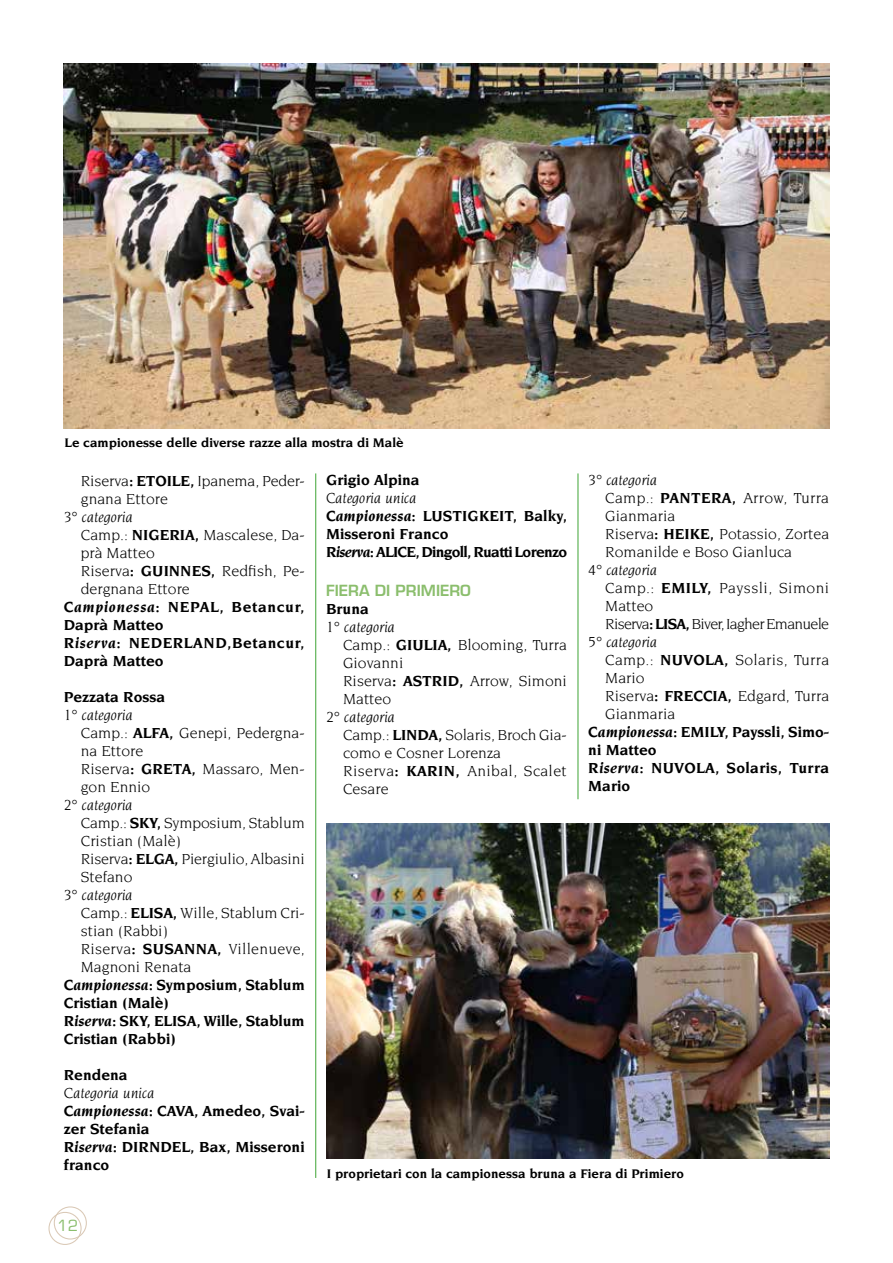
<style>
.page{position:relative;width:893px;height:1263px;background:#fff}
.page>*{position:absolute;margin:0;border:0;box-sizing:border-box;transform-origin:0 0}
.t1{font:15.75px/18px "Novarese";color:#000}
.t2{font:700 15.75px/18px "Novarese";color:#000}
.t3{font:italic 15.75px "Novarese";color:#000}
.t4{font:15.75px "Novarese";letter-spacing:-.045em;color:#000}
.t5{font:700 15.75px "Novarese";letter-spacing:.02em;color:#000}
.t6{font:700 15.75px "Novarese";letter-spacing:.04em;color:#000}
.t7{font:700 15.75px "Novarese";letter-spacing:.035em;color:#000}
.t8{font:15.75px "Novarese";letter-spacing:.025em;color:#000}
.t9{font:600 15px "Eurostile";color:#8bbe6d}
.t10{font:15px "Eurostile";color:#8bbe6d}
.t11{font:700 13.5px "Novarese";color:#000}
.s1{font-weight:700}
.s2{font-style:italic}
.s3{font-weight:400;font-style:italic}
</style>
<div class="page">
<div style="left:48px;top:1212px;width:34px;height:33px;border:1px solid #dac9b6;border-radius:50%"></div>
<div style="left:54px;top:1206px;width:33px;height:33px;border:1px solid #dac9b6;border-radius:50%"></div>
<hr style="left:578px;top:473px;width:1px;height:326px;background:#3fa535">
<hr style="left:315px;top:473px;width:1px;height:705px;background:#3fa535">
<img style="left:326px;top:823px;width:503px;height:336px">
<img style="left:64px;top:64px;width:765px;height:364px">
<p class="t11" style="left:65px;top:435px;width:341px">Le campionesse delle diverse razze alla mostra di Malè</p>
<p class="t1" style="left:81px;top:472px;width:225px">Riserva<span class="s1">: ETOILE,</span> Ipanema, Peder&shy;gnana Ettore</p>
<p class="t3" style="left:64px;top:508px;width:70px">3° categoria</p>
<p class="t1" style="left:81px;top:526px;width:225px">Camp.: <span class="s1">NIGERIA,</span> Mascalese, Da-</p>
<p class="t1" style="left:81px;top:544px;width:75px">prà Matteo</p>
<p class="t1" style="left:81px;top:562px;width:225px">Riserva<span class="s1">: GUINNES,</span> Redfish, Pe-</p>
<p class="t1" style="left:81px;top:580px;width:111px">dergnana Ettore</p>
<p class="t6" style="left:64px;top:598px;width:242px"><span class="s2">Campionessa</span>: NEPAL, Betancur,</p>
<p class="t2" style="left:64px;top:616px;width:101px">Daprà Matteo</p>
<p class="t7" style="left:64px;top:634px;width:242px"><span class="s2">Riserva</span>: NEDERLAND,Betancur,</p>
<p class="t2" style="left:64px;top:652px;width:101px">Daprà Matteo</p>
<p class="t2" style="left:64px;top:688px;width:103px">Pezzata Rossa</p>
<p class="t1" style="left:81px;top:706px;width:225px;text-indent:-17px"><span class="s2">1° categoria<br></span>Camp.: <span class="s1">ALFA,</span> Genepi, Pedergna&shy;na Ettore<br>Riserva<span class="s1">: GRETA,</span> Massaro, Men&shy;gon Ennio</p>
<p class="t1" style="left:81px;top:796px;width:226px;text-indent:-17px"><span class="s2">2° categoria<br></span>Camp.: <span class="s1">SKY,</span> Symposium, Stablum<br>Cristian (Malè)<br>Riserva<span class="s1">: ELGA,</span> Piergiulio, Albasini<br>Stefano</p>
<p class="t3" style="left:64px;top:886px;width:70px">3° categoria</p>
<p class="t1" style="left:81px;top:904px;width:225px">Camp.: <span class="s1">ELISA,</span> Wille, Stablum Cri-</p>
<p class="t1" style="left:81px;top:922px;width:89px">stian (Rabbi)</p>
<p class="t1" style="left:81px;top:940px;width:225px">Riserva<span class="s1">: SUSANNA,</span> Villenueve,</p>
<p class="t1" style="left:81px;top:958px;width:112px">Magnoni Renata</p>
<p class="t2" style="left:64px;top:976px;width:243px"><span class="s2">Campionessa</span>: Symposium, Stablum</p>
<p class="t2" style="left:64px;top:994px;width:107px">Cristian (Malè)</p>
<p class="t2" style="left:64px;top:1012px;width:242px"><span class="s2">Riserva</span>: SKY, ELISA, Wille, Stablum</p>
<p class="t2" style="left:64px;top:1030px;width:114px">Cristian (Rabbi)</p>
<p class="t2" style="left:64px;top:1066px;width:65px">Rendena</p>
<p class="t2" style="left:64px;top:1084px;width:242px"><span class="s3">Categoria unica<br></span><span class="s2">Campionessa</span>: CAVA, Amedeo, Svai&shy;zer Stefania<br><span class="s2">Riserva</span>: DIRNDEL, Bax, Misseroni franco</p>
<p class="t10" style="left:57px;top:1217px;width:22px">12</p>
<p class="t2" style="left:326px;top:471px;width:95px">Grigio Alpina</p>
<p class="t2" style="left:326px;top:489px;width:243px"><span class="s3">Categoria unica<br></span><span class="s2">Campionessa</span>: LUSTIGKEIT, Balky,<br>Misseroni Franco<br><span class="s2">Riserva</span>: ALICE, Dingoll, Ruatti Lorenzo</p>
<p class="t9" style="left:326px;top:581px;width:146px">FIERA DI PRIMIERO</p>
<p class="t2" style="left:326px;top:600px;width:44px">Bruna</p>
<p class="t1" style="left:343px;top:618px;width:225px;text-indent:-17px"><span class="s2">1° categoria<br></span>Camp.: <span class="s1">GIULIA,</span> Blooming, Turra<br>Giovanni<br>Riserva<span class="s1">: ASTRID,</span> Arrow, Simoni<br>Matteo</p>
<p class="t1" style="left:343px;top:708px;width:225px;text-indent:-17px"><span class="s2">2° categoria<br></span>Camp.: <span class="s1">LINDA,</span> Solaris, Broch Gia&shy;como e Cosner Lorenza<br>Riserva<span class="s1">: KARIN,</span> Anibal, Scalet<br>Cesare</p>
<p class="t1" style="left:605px;top:471px;width:225px;text-indent:-17px"><span class="s2">3° categoria<br></span>Camp.: <span class="s1">PANTERA,</span> Arrow, Turra<br>Gianmaria<br>Riserva<span class="s1">: HEIKE,</span> Potassio, Zortea<br>Romanilde e Boso Gianluca</p>
<p class="t3" style="left:588px;top:562px;width:70px">4° categoria</p>
<p class="t8" style="left:605px;top:580px;width:225px">Camp.: <span class="s1">EMILY,</span> Payssli, Simoni</p>
<p class="t1" style="left:605px;top:597px;width:50px">Matteo</p>
<p class="t4" style="left:605px;top:616px;width:225px">Riserva<span class="s1">: LISA,</span> Biver, Iagher Emanuele</p>
<p class="t3" style="left:588px;top:634px;width:70px">5° categoria</p>
<p class="t1" style="left:605px;top:651px;width:225px">Camp.: <span class="s1">NUVOLA,</span> Solaris, Turra</p>
<p class="t1" style="left:605px;top:669px;width:41px">Mario</p>
<p class="t1" style="left:605px;top:687px;width:225px">Riserva<span class="s1">: FRECCIA,</span> Edgard, Turra</p>
<p class="t1" style="left:605px;top:705px;width:72px">Gianmaria</p>
<p class="t2" style="left:588px;top:723px;width:242px"><span class="s2">Campionessa</span>: EMILY, Payssli, Simo-</p>
<p class="t2" style="left:588px;top:741px;width:70px">ni Matteo</p>
<p class="t5" style="left:588px;top:759px;width:242px"><span class="s2">Riserva</span>: NUVOLA, Solaris, Turra</p>
<p class="t2" style="left:588px;top:777px;width:44px">Mario</p>
<p class="t11" style="left:327px;top:1166px;width:359px">I proprietari con la campionessa bruna a Fiera di Primiero</p>
</div>
